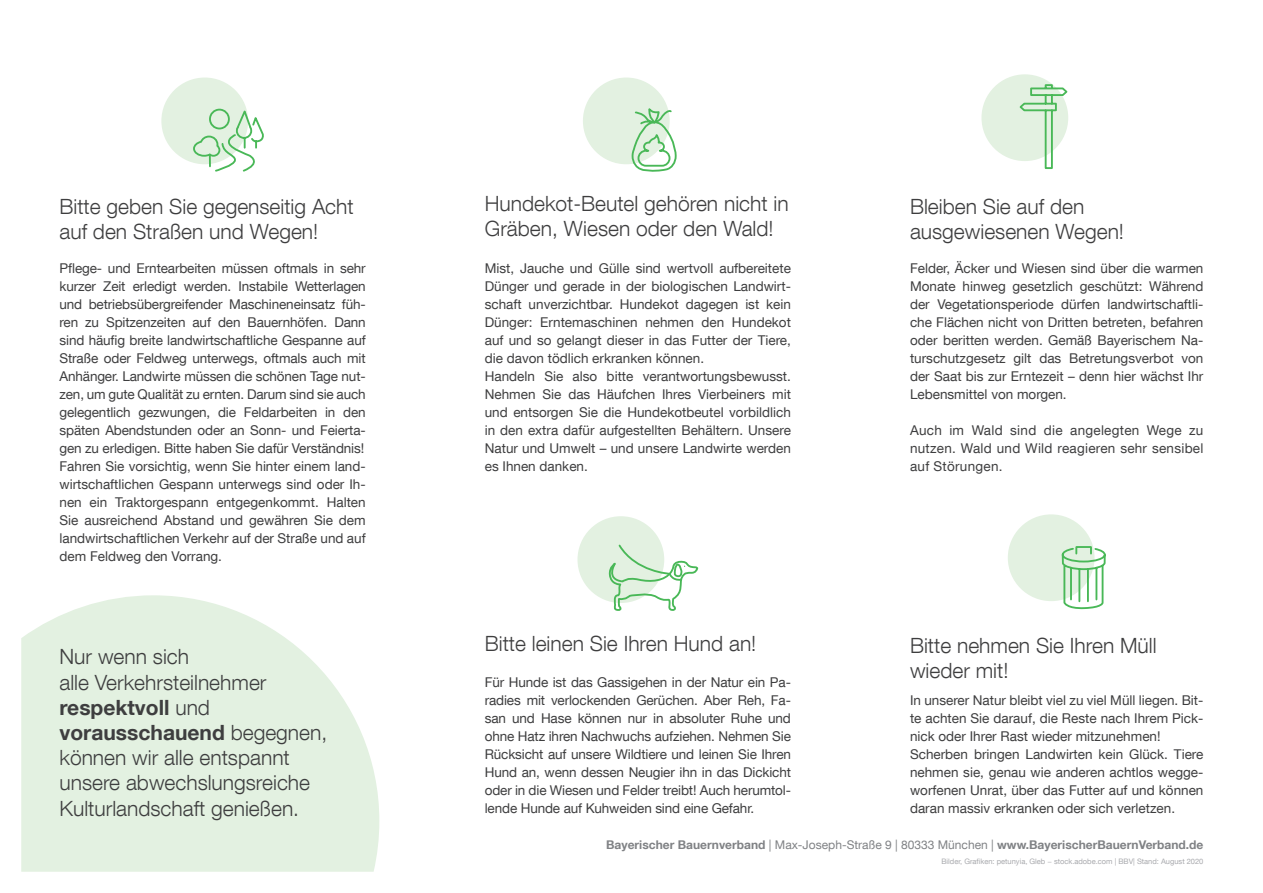
<style>
.page{position:relative;width:1263px;height:893px;background:#fff}
.page>*{position:absolute;margin:0;border:0;box-sizing:border-box;transform-origin:0 0}
.t1{font:300 21px/25.2px "Helvetica Neue LT Com";color:#3e3e3f}
.t2{font:13.5px/18px "Helvetica Neue LT Com";color:#3e3e3f;text-align:justify}
.t3{font:700 12px "Helvetica Neue LT Com";color:#808285}
.t4{font:7.5px "Helvetica Neue LT Com";color:#a8a9ad}
.s1{font-weight:700}
.s2{font-weight:400}
</style>
<div class="page">
<div style="left:981px;top:74px;width:87px;height:87px;background:#e3f1e1;border-radius:50%"></div>
<div style="left:577px;top:516px;width:87px;height:87px;background:#e3f1e1;border-radius:50%"></div>
<div style="left:161px;top:78px;width:87px;height:86px;background:#e3f1e1;border-radius:50%"></div>
<svg style="left:192px;top:106px;width:72px;height:66px"></svg>
<div style="left:1008px;top:514px;width:86px;height:87px;background:#e3f1e1;border-radius:50%"></div>
<svg style="left:1061px;top:545px;width:45px;height:64px"></svg>
<svg style="left:606px;top:544px;width:93px;height:67px"></svg>
<svg style="left:1019px;top:83px;width:49px;height:86px"></svg>
<div style="left:583px;top:78px;width:87px;height:86px;background:#e3f1e1;border-radius:50%"></div>
<svg style="left:631px;top:109px;width:46px;height:63px"></svg>
<svg style="left:21px;top:595px;width:358px;height:277px;background:#e6f2e4"></svg>
<p class="t1" style="left:60px;top:193px;width:296px">Bitte geben Sie gegenseitig Acht auf den Straßen und Wegen!</p>
<p class="t2" style="left:60px;top:259px;width:308px">Pflege- und Erntearbeiten müssen oftmals in sehr kurzer Zeit erledigt werden. Instabile Wetterlagen und betriebsübergreifender Maschineneinsatz füh&shy;ren zu Spitzenzeiten auf den Bauernhöfen. Dann sind häufig breite landwirtschaftliche Gespanne auf Straße oder Feldweg unterwegs, oftmals auch mit Anhänger. Landwirte müssen die schönen Tage nut&shy;zen, um gute Qualität zu ernten. Darum sind sie auch gelegentlich gezwungen, die Feldarbeiten in den späten Abendstunden oder an Sonn- und Feierta&shy;gen zu erledigen. Bitte haben Sie dafür Verständnis!</p>
<p class="t2" style="left:60px;top:457px;width:308px">Fahren Sie vorsichtig, wenn Sie hinter einem land&shy;wirtschaftlichen Gespann unterwegs sind oder Ih&shy;nen ein Traktorgespann entgegenkommt. Halten Sie ausreichend Abstand und gewähren Sie dem landwirtschaftlichen Verkehr auf der Straße und auf dem Feldweg den Vorrang.</p>
<p class="t1" style="left:60px;top:644px;width:131px">Nur wenn sich</p>
<p class="t1" style="left:60px;top:669px;width:208px">alle Verkehrsteilnehmer</p>
<p class="t1" style="left:60px;top:694px;width:269px"><span class="s1">respektvoll</span> und <span class="s1">vorausschauend</span> begegnen, können wir alle entspannt unsere abwechslungsreiche<br>Kulturlandschaft genießen.</p>
<p class="t1" style="left:485px;top:190px;width:305px">Hundekot-Beutel gehören nicht in<br>Gräben, Wiesen oder den Wald!</p>
<p class="t2" style="left:485px;top:259px;width:308px">Mist, Jauche und Gülle sind wertvoll aufbereitete Dünger und gerade in der biologischen Landwirt&shy;schaft unverzichtbar. Hundekot dagegen ist kein Dünger: Erntemaschinen nehmen den Hundekot auf und so gelangt dieser in das Futter der Tiere, die davon tödlich erkranken können.</p>
<p class="t2" style="left:485px;top:367px;width:308px">Handeln Sie also bitte verantwortungsbewusst.<br>Nehmen Sie das Häufchen Ihres Vierbeiners mit und entsorgen Sie die Hundekotbeutel vorbildlich in den extra dafür aufgestellten Behältern. Unsere Natur und Umwelt – und unsere Landwirte werden es Ihnen danken.</p>
<p class="t1" style="left:485px;top:630px;width:273px">Bitte leinen Sie Ihren Hund an!</p>
<p class="t2" style="left:485px;top:673px;width:308px">Für Hunde ist das Gassigehen in der Natur ein Pa&shy;radies mit verlockenden Gerüchen. Aber Reh, Fa&shy;san und Hase können nur in absoluter Ruhe und ohne Hatz ihren Nachwuchs aufziehen. Nehmen Sie Rücksicht auf unsere Wildtiere und leinen Sie Ihren Hund an, wenn dessen Neugier ihn in das Dickicht oder in die Wiesen und Felder treibt! Auch herumtol&shy;lende Hunde auf Kuhweiden sind eine Gefahr.</p>
<p class="t1" style="left:910px;top:193px;width:215px">Bleiben Sie auf den ausgewiesenen Wegen!</p>
<p class="t2" style="left:910px;top:259px;width:295px">Felder, Äcker und Wiesen sind über die warmen Monate hinweg gesetzlich geschützt: Während der Vegetationsperiode dürfen landwirtschaftli&shy;che Flächen nicht von Dritten betreten, befahren oder beritten werden. Gemäß Bayerischem Na&shy;turschutzgesetz gilt das Betretungsverbot von der Saat bis zur Erntezeit – denn hier wächst Ihr Lebensmittel von morgen.</p>
<p class="t2" style="left:910px;top:421px;width:295px">Auch im Wald sind die angelegten Wege zu nutzen. Wald und Wild reagieren sehr sensibel auf Störungen.</p>
<p class="t1" style="left:910px;top:632px;width:248px">Bitte nehmen Sie Ihren Müll wieder mit!</p>
<p class="t2" style="left:910px;top:691px;width:295px">In unserer Natur bleibt viel zu viel Müll liegen. Bit&shy;te achten Sie darauf, die Reste nach Ihrem Pick&shy;nick oder Ihrer Rast wieder mitzunehmen!</p>
<p class="t2" style="left:910px;top:745px;width:295px">Scherben bringen Landwirten kein Glück. Tiere nehmen sie, genau wie anderen achtlos wegge&shy;worfenen Unrat, über das Futter auf und können daran massiv erkranken oder sich verletzen.</p>
<p class="t3" style="left:606px;top:837px;width:599px">Bayerischer Bauernverband <span class="s2">| Max-Joseph-Straße 9 | 80333 München |</span> www.BayerischerBauernVerband.de</p>
<p class="t4" style="left:941px;top:857px;width:263px">Bilder, Grafiken: petunyia, Gleb − stock.adobe.com | BBV| Stand: August 2020</p>
</div>
